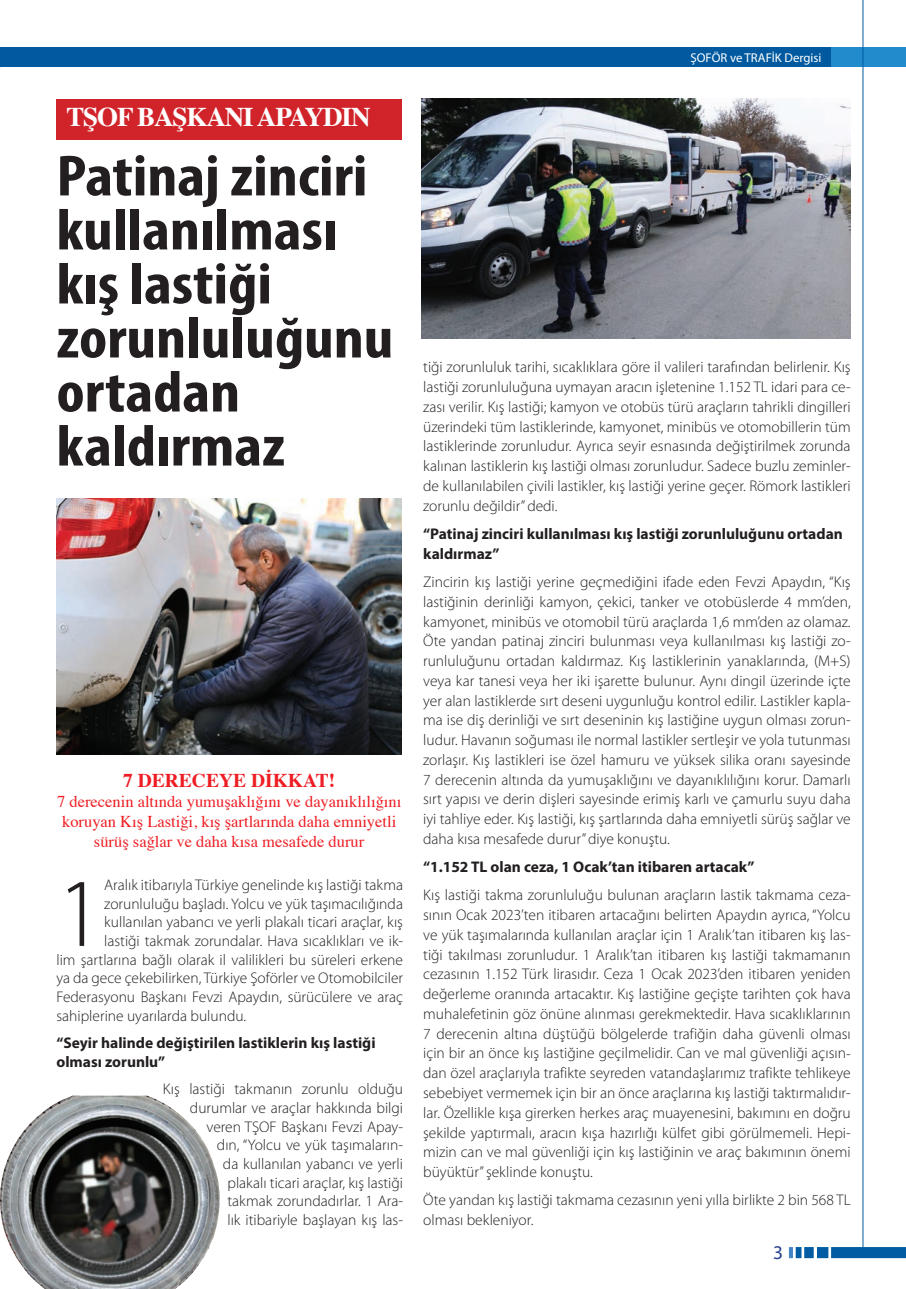
<style>
.page{position:relative;width:906px;height:1289px;background:#fff}
.page>*{position:absolute;margin:0;border:0;box-sizing:border-box;transform-origin:0 0}
.t1{font:300 97.95px "Myriad Pro";color:#231f20}
.t2{font:700 condensed 58.5px/54px "Myriad Pro";color:#231f20;scale:1.12 1}
.t3{font:700 27px "Times";letter-spacing:-.04em;color:#fff}
.t4{font:700 19.5px "Times";color:#ee1d23}
.t5{font:19.5px "Myriad Pro";color:#253f8e}
.t6{font:16.5px/19.8px "Times";color:#ee1d23;text-align:center}
.t7{font:300 15.45px/19.8px "Myriad Pro";color:#231f20;text-align:justify}
.t8{font:700 15.45px/19.8px "Myriad Pro";color:#231f20}
.t9{font:12.75px "Myriad Pro";color:#fff}
</style>
<div class="page">
<div style="left:0;top:48px;width:905px;height:19px;background:#015aa0"></div>
<div style="left:832px;top:1247px;width:73px;height:10px;background:#015ca3"></div>
<div style="left:831px;top:1246px;width:75px;height:12px;border:2px solid #015ca3"></div>
<div style="left:817px;top:1247px;width:10px;height:10px;background:#015ca3"></div>
<div style="left:817px;top:1246px;width:11px;height:12px;border:2px solid #015ca3"></div>
<div style="left:805px;top:1247px;width:8px;height:10px;background:#015ca3"></div>
<div style="left:804px;top:1246px;width:9px;height:12px;border:2px solid #015ca3"></div>
<div style="left:795px;top:1246px;width:6px;height:12px;border:2px solid #015ca3"></div>
<div style="left:789px;top:1246px;width:4px;height:12px;border:2px solid #4c85c5"></div>
<div style="left:831px;top:48px;width:75px;height:19px;background:#218bcb"></div>
<hr style="left:862px;top:0;width:1px;height:1246px;background:#015ca3">
<div style="left:56px;top:99px;width:346px;height:41px;background:#d1232a"></div>
<img style="left:56px;top:498px;width:346px;height:256px">
<img style="left:421px;top:98px;width:429px;height:240px">
<img style="left:0;top:1095px;width:220px;height:193px">
<h3 class="t3" style="left:66px;top:91px;width:306px">TŞOF BAŞKANI APAYDIN</h3>
<h2 class="t2" style="left:56px;top:148px;width:302px">Patinaj zinciri kullanılması kış lastiği zorunluluğunu ortadan kaldırmaz</h2>
<p class="t4" style="left:123px;top:762px;width:214px">7 DERECEYE DİKKAT!</p>
<p class="t6" style="left:57px;top:790px;width:346px">7 derecenin altında yumuşaklığını ve dayanıklılığını koruyan Kış Lastiği, kış şartlarında daha emniyetli sürüş sağlar ve daha kısa mesafede durur</p>
<h1 class="t1" style="left:56px;top:854px;width:49px">1</h1>
<p class="t7" style="left:104px;top:875px;width:300px">Aralık itibarıyla Türkiye genelinde kış lastiği takma</p>
<p class="t7" style="left:104px;top:893px;width:300px">zorunluluğu başladı. Yolcu ve yük taşımacılığında</p>
<p class="t7" style="left:104px;top:912px;width:300px">kullanılan yabancı ve yerli plakalı ticari araçlar, kış</p>
<p class="t7" style="left:104px;top:930px;width:300px">lastiği takmak zorundalar. Hava sıcaklıkları ve ik-</p>
<p class="t7" style="left:56px;top:949px;width:348px">lim şartlarına bağlı olarak il valilikleri bu süreleri erkene</p>
<p class="t7" style="left:56px;top:968px;width:348px">ya da gece çekebilirken, Türkiye Şoförler ve Otomobilciler</p>
<p class="t7" style="left:56px;top:986px;width:348px">Federasyonu Başkanı Fevzi Apaydın, sürücülere ve araç</p>
<p class="t7" style="left:56px;top:1005px;width:191px">sahiplerine uyarılarda bulundu.</p>
<p class="t8" style="left:56px;top:1032px;width:321px;line-height:18.8px">“Seyir halinde değiştirilen lastiklerin kış lastiği olması zorunlu”</p>
<p class="t7" style="left:163px;top:1079px;width:242px;line-height:18.8px;text-align:right">Kış lastiği takmanın zorunlu olduğu durumlar ve araçlar hakkında bilgi veren TŞOF Başkanı Fevzi Apay-<br>dın, “Yolcu ve yük taşımaların-<br>da kullanılan yabancı ve yerli<br>plakalı ticari araçlar, kış lastiği<br>takmak zorundadırlar. 1 Ara-<br>lık itibariyle başlayan kış las-</p>
<p class="t9" style="left:690px;top:50px;width:133px">ŞOFÖR ve TRAFİK Dergisi</p>
<p class="t7" style="left:423px;top:357px;width:429px">tiği zorunluluk tarihi, sıcaklıklara göre il valileri tarafından belirlenir. Kış lastiği zorunluluğuna uymayan aracın işletenine 1.152 TL idari para ce&shy;zası verilir. Kış lastiği; kamyon ve otobüs türü araçların tahrikli dingilleri üzerindeki tüm lastiklerinde, kamyonet, minibüs ve otomobillerin tüm lastiklerinde zorunludur. Ayrıca seyir esnasında değiştirilmek zorunda kalınan lastiklerin kış lastiği olması zorunludur. Sadece buzlu zeminler&shy;de kullanılabilen çivili lastikler, kış lastiği yerine geçer. Römork lastikleri zorunlu değildir” dedi.</p>
<p class="t8" style="left:423px;top:523px;width:421px">“Patinaj zinciri kullanılması kış lastiği zorunluluğunu ortadan kaldırmaz”</p>
<p class="t7" style="left:423px;top:572px;width:429px">Zincirin kış lastiği yerine geçmediğini ifade eden Fevzi Apaydın, “Kış lastiğinin derinliği kamyon, çekici, tanker ve otobüslerde 4 mm’den, kamyonet, minibüs ve otomobil türü araçlarda 1,6 mm’den az olamaz.<br>Öte yandan patinaj zinciri bulunması veya kullanılması kış lastiği zo&shy;runluluğunu ortadan kaldırmaz. Kış lastiklerinin yanaklarında, (M+S) veya kar tanesi veya her iki işarette bulunur. Aynı dingil üzerinde içte yer alan lastiklerde sırt deseni uygunluğu kontrol edilir. Lastikler kapla&shy;ma ise diş derinliği ve sırt deseninin kış lastiğine uygun olması zorun&shy;ludur. Havanın soğuması ile normal lastikler sertleşir ve yola tutunması zorlaşır. Kış lastikleri ise özel hamuru ve yüksek silika oranı sayesinde 7 derecenin altında da yumuşaklığını ve dayanıklılığını korur. Damarlı sırt yapısı ve derin dişleri sayesinde erimiş karlı ve çamurlu suyu daha iyi tahliye eder. Kış lastiği, kış şartlarında daha emniyetli sürüş sağlar ve daha kısa mesafede durur” diye konuştu.</p>
<p class="t8" style="left:423px;top:856px;width:333px">“1.152 TL olan ceza, 1 Ocak’tan itibaren artacak”</p>
<p class="t7" style="left:423px;top:885px;width:429px">Kış lastiği takma zorunluluğu bulunan araçların lastik takmama ceza&shy;sının Ocak 2023’ten itibaren artacağını belirten Apaydın ayrıca, “Yolcu ve yük taşımalarında kullanılan araçlar için 1 Aralık’tan itibaren kış las&shy;tiği takılması zorunludur. 1 Aralık’tan itibaren kış lastiği takmamanın cezasının 1.152 Türk lirasıdır. Ceza 1 Ocak 2023’den itibaren yeniden değerleme oranında artacaktır. Kış lastiğine geçişte tarihten çok hava muhalefetinin göz önüne alınması gerekmektedir. Hava sıcaklıklarının 7 derecenin altına düştüğü bölgelerde trafiğin daha güvenli olması için bir an önce kış lastiğine geçilmelidir. Can ve mal güvenliği açısın&shy;dan özel araçlarıyla trafikte seyreden vatandaşlarımız trafikte tehlikeye sebebiyet vermemek için bir an önce araçlarına kış lastiği taktırmalıdır&shy;lar. Özellikle kışa girerken herkes araç muayenesini, bakımını en doğru şekilde yaptırmalı, aracın kışa hazırlığı külfet gibi görülmemeli. Hepi&shy;mizin can ve mal güvenliği için kış lastiğinin ve araç bakımının önemi büyüktür” şeklinde konuştu.</p>
<p class="t7" style="left:423px;top:1190px;width:429px">Öte yandan kış lastiği takmama cezasının yeni yılla birlikte 2 bin 568 TL olması bekleniyor.</p>
<p class="t5" style="left:773px;top:1240px;width:12px">3</p>
</div>
